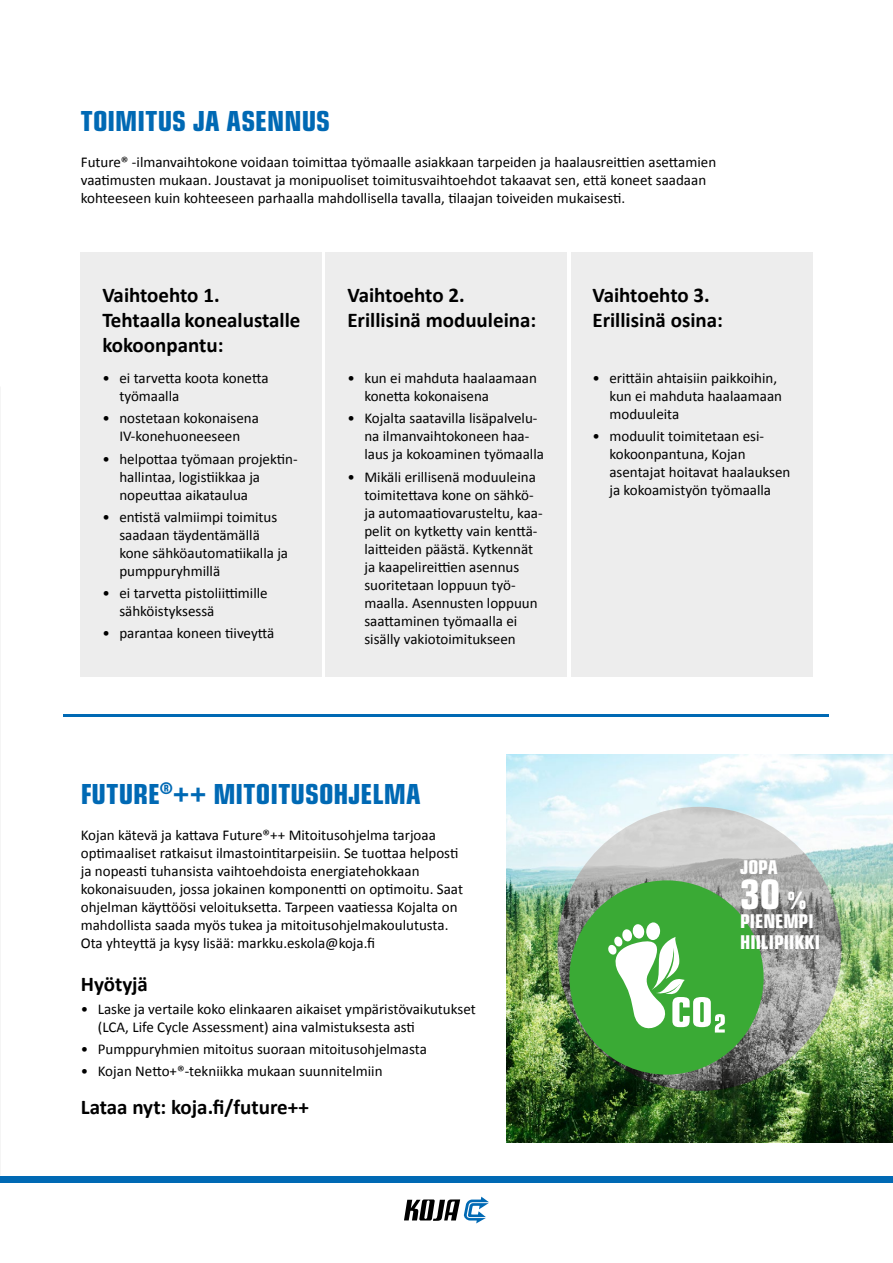
<style>
.page{position:relative;width:893px;height:1263px;background:#fff}
.page>*{position:absolute;margin:0;border:0;box-sizing:border-box;transform-origin:0 0}
.t1{font:44.1px "Eurostile Con Hea";color:#fff}
.t2{font:30px "Eurostile Con Hea";color:#0069b4}
.t3{font:700 21px/25.2px "Calibri";color:#000}
.t4{font:20.55px/20.5px "Eurostile Con Hea";color:#fff}
.t5{font:15px/18px "Calibri";color:#000}
.s1{font-size:25.8px}
</style>
<div class="page">
<img style="left:506px;top:755px;width:387px;height:388px">
<div style="left:0;top:1176px;width:893px;height:6px;background:#0069b4"></div>
<svg style="left:404px;top:1197px;width:85px;height:26px"></svg>
<div style="left:326px;top:253px;width:241px;height:424px;background:#ededed"></div>
<div style="left:81px;top:253px;width:241px;height:424px;background:#ededed"></div>
<div style="left:571px;top:253px;width:241px;height:424px;background:#ededed"></div>
<hr style="left:64px;top:715px;width:765px;height:2px;background:#0069b4">
<svg style="left:557px;top:807px;width:284px;height:284px;background:#a1a1a0"></svg>
<div style="left:569px;top:880px;width:195px;height:194px;background:#3aaa35;border-radius:50%"></div>
<svg style="left:608px;top:922px;width:117px;height:111px"></svg>
<h2 class="t2" style="left:81px;top:99px;width:251px">TOIMITUS JA ASENNUS</h2>
<p class="t5" style="left:81px;top:153px;width:637px">Future® -ilmanvaihtokone voidaan toimittaa työmaalle asiakkaan tarpeiden ja haalausreittien asettamien vaatimusten mukaan. Joustavat ja monipuoliset toimitusvaihtoehdot takaavat sen, että koneet saadaan kohteeseen kuin kohteeseen parhaalla mahdollisella tavalla, tilaajan toiveiden mukaisesti.</p>
<h3 class="t3" style="left:102px;top:281px;width:200px">Vaihtoehto 1.<br>Tehtaalla konealustalle kokoonpantu:</h3>
<p class="t5" style="left:119px;top:369px;width:151px;text-indent:-17px">• ei tarvetta koota konetta työmaalla</p>
<p class="t5" style="left:102px;top:409px;width:158px;text-align:center">• nostetaan kokonaisena<br>IV-konehuoneeseen</p>
<p class="t5" style="left:119px;top:449px;width:180px;text-indent:-17px">• helpottaa työmaan projektin&shy;hallintaa, logistiikkaa ja nopeuttaa aikataulua</p>
<p class="t5" style="left:119px;top:507px;width:170px;text-indent:-17px">• entistä valmiimpi toimitus saadaan täydentämällä kone sähköautomatiikalla ja pumppuryhmillä</p>
<p class="t5" style="left:119px;top:584px;width:150px;text-indent:-17px">• ei tarvetta pistoliittimille sähköistyksessä</p>
<p class="t5" style="left:102px;top:624px;width:174px">• parantaa koneen tiiveyttä</p>
<h3 class="t3" style="left:347px;top:281px;width:190px">Vaihtoehto 2.<br>Erillisinä moduuleina:</h3>
<p class="t5" style="left:364px;top:369px;width:174px;text-indent:-17px">• kun ei mahduta haalaamaan konetta kokonaisena</p>
<p class="t5" style="left:364px;top:409px;width:181px;text-indent:-17px">• Kojalta saatavilla lisäpalvelu&shy;na ilmanvaihtokoneen haa&shy;laus ja kokoaminen työmaalla</p>
<p class="t5" style="left:364px;top:467px;width:180px;text-indent:-17px">• Mikäli erillisenä moduuleina toimitettava kone on sähkö&shy;ja automaatiovarusteltu, kaa&shy;pelit on kytketty vain kenttä&shy;laitteiden päästä. Kytkennät ja kaapelireittien asennus suoritetaan loppuun työ&shy;maalla. Asennusten loppuun saattaminen työmaalla ei sisälly vakiotoimitukseen</p>
<h3 class="t3" style="left:592px;top:281px;width:132px">Vaihtoehto 3.<br>Erillisinä osina:</h3>
<p class="t5" style="left:609px;top:369px;width:174px;text-indent:-17px">• erittäin ahtaisiin paikkoihin, kun ei mahduta haalaamaan moduuleita</p>
<p class="t5" style="left:609px;top:427px;width:183px;text-indent:-17px">• moduulit toimitetaan esi&shy;kokoonpantuna, Kojan asentajat hoitavat haalauksen ja kokoamistyön työmaalla</p>
<h2 class="t2" style="left:81px;top:772px;width:341px">FUTURE<sup>®</sup>++ MITOITUSOHJELMA</h2>
<p class="t5" style="left:81px;top:826px;width:384px">Kojan kätevä ja kattava Future®++ Mitoitusohjelma tarjoaa optimaaliset ratkaisut ilmastointitarpeisiin. Se tuottaa helposti ja nopeasti tuhansista vaihtoehdoista energiatehokkaan kokonaisuuden, jossa jokainen komponentti on optimoitu. Saat ohjelman käyttöösi veloituksetta. Tarpeen vaatiessa Kojalta on mahdollista saada myös tukea ja mitoitusohjelmakoulutusta.<br>Ota yhteyttä ja kysy lisää: markku.eskola@koja.fi</p>
<h3 class="t3" style="left:81px;top:971px;width:69px">Hyötyjä</h3>
<p class="t5" style="left:98px;top:999px;width:379px;text-indent:-17px">• Laske ja vertaile koko elinkaaren aikaiset ympäristövaikutukset (LCA, Life Cycle Assessment) aina valmistuksesta asti</p>
<p class="t5" style="left:81px;top:1039px;width:348px">• Pumppuryhmien mitoitus suoraan mitoitusohjelmasta</p>
<p class="t5" style="left:81px;top:1062px;width:303px">• Kojan Netto+®-tekniikka mukaan suunnitelmiin</p>
<h3 class="t3" style="left:81px;top:1094px;width:230px">Lataa nyt: koja.fi/future++</h3>
<h3 class="t4" style="left:740px;top:856px;width:39px">JOPA</h3>
<h1 class="t1" style="left:740px;top:862px;width:68px">30 <span class="s1">%</span></h1>
<h3 class="t4" style="left:740px;top:910px;width:81px">PIENEMPI<br>HIILIPIIKKI</h3>
</div>
